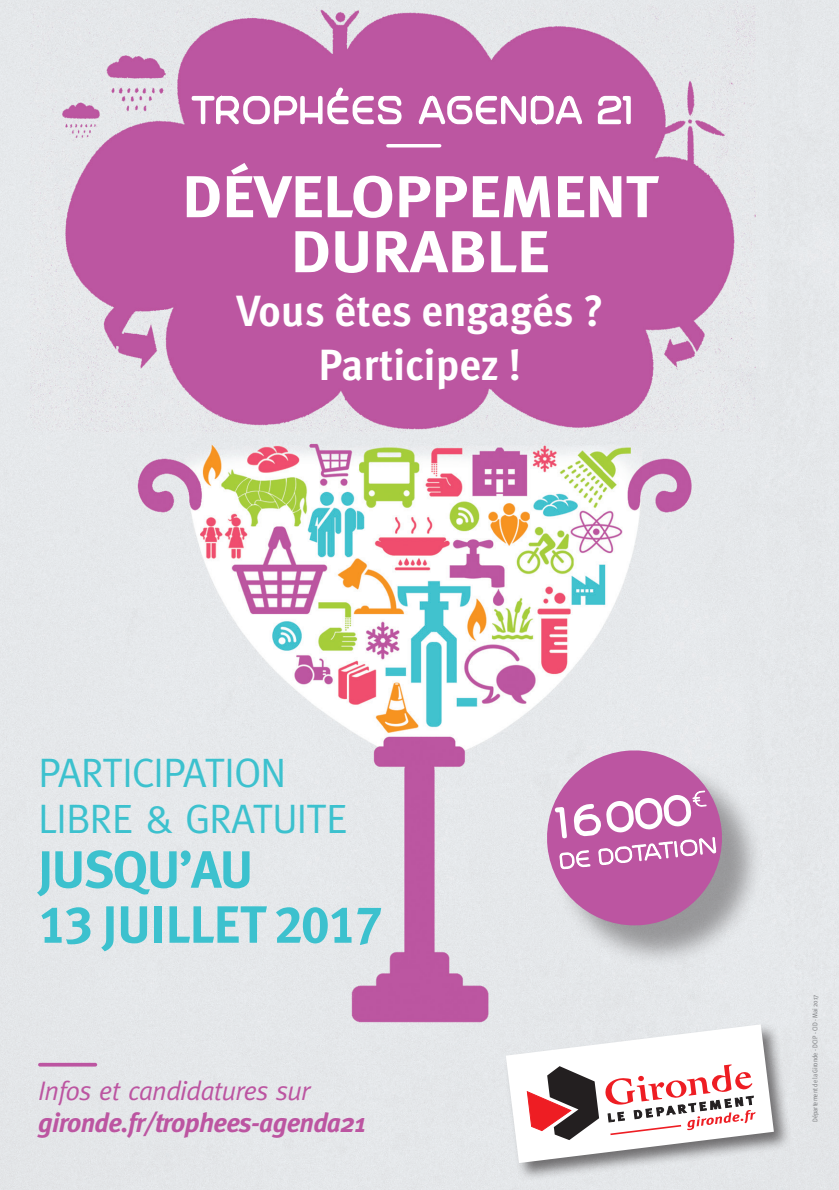
<style>
.page{position:relative;width:839px;height:1190px;background:#fff}
.page>*{position:absolute;margin:0;border:0;box-sizing:border-box;transform-origin:0 0}
.t1{font:700 59px/55px "Meta";color:#fff;text-align:center;scale:1.1 1}
.t2{font:52.4px "Meta Plus Bold Caps";letter-spacing:-.025em;color:#3cc1ce}
.t3{font:700 52.4px "Meta";letter-spacing:-.025em;color:#3cc1ce}
.t4{font:700 43.8px/54px "Meta Cond";color:#fff;text-align:center;scale:1.1 1}
.t5{font:41.2px/45.4px "Meta";letter-spacing:-.025em;color:#3cc1ce}
.t6{font:italic 700 26.8px "Meta";letter-spacing:-.025em;color:#bc55a1}
.t7{font:italic 26.8px "Meta";letter-spacing:-.025em;color:#bc55a1}
.t8{font:7px "Meta Cond";color:#808285}
</style>
<div class="page">
<img style="left:0;top:0;width:839px;height:1189px">
<div style="left:503px;top:1022px;width:289px;height:159px;background:#231f20;opacity:.6"></div>
<svg style="left:506px;top:1024px;width:268px;height:139px"></svg>
<svg style="left:190px;top:86px;width:213px;height:40px"></svg>
<svg style="left:417px;top:90px;width:167px;height:51px"></svg>
<svg style="left:595px;top:94px;width:37px;height:32px"></svg>
<hr style="left:388px;top:144px;width:52px;height:3px;background:#fff">
<svg style="left:40px;top:1062px;width:55px;height:4px"></svg>
<div style="left:552px;top:756px;width:212px;height:211px;background:#231f20;opacity:.4"></div>
<svg style="left:542px;top:746px;width:184px;height:184px;background:#c785b7"></svg>
<h1 class="t1" style="left:182px;top:168px;width:434px">DÉVELOPPEMENT<br>DURABLE</h1>
<h3 class="t4" style="left:236px;top:283px;width:335px">Vous êtes engagés ?<br>Participez !</h3>
<h3 class="t5" style="left:38px;top:749px;width:311px">PARTICIPATION<br>LIBRE &amp; GRATUITE</h3>
<h2 class="t3" style="left:38px;top:838px;width:216px">JUSQU’AU</h2>
<h2 class="t2" style="left:38px;top:894px;width:346px">13 JUILLET 2017</h2>
<h3 class="t7" style="left:38px;top:1075px;width:273px">Infos et candidatures sur</h3>
<h3 class="t6" style="left:38px;top:1107px;width:330px">gironde.fr/trophees-agenda21</h3>
<p class="t8" style="left:811px;top:1121px;width:129px;rotate:-90deg">Département de la Gironde - DCIP - CID - Mai 2017</p>
</div>
